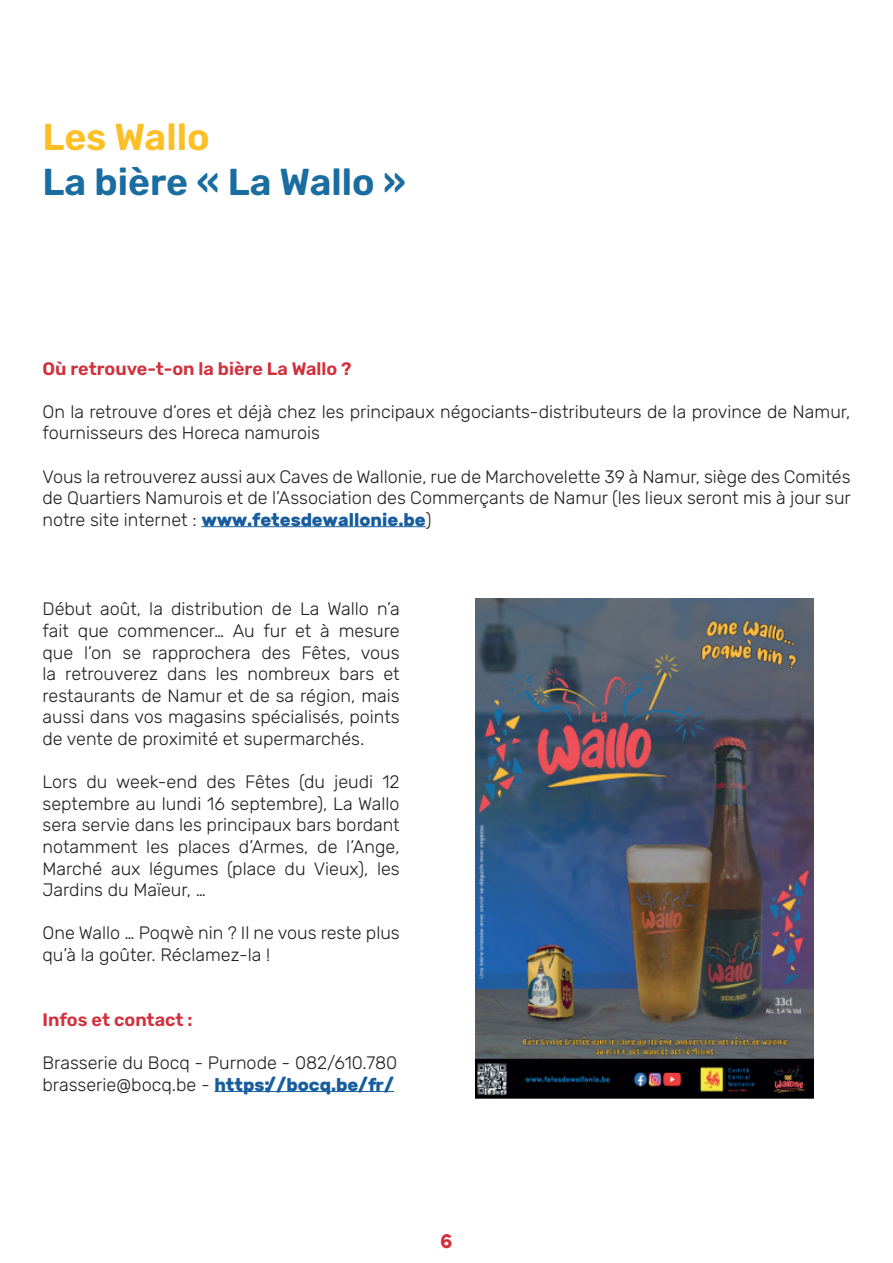
<style>
.page{position:relative;width:893px;height:1263px;background:#fff}
.page>*{position:absolute;margin:0;border:0;box-sizing:border-box;transform-origin:0 0}
.t1{font:600 37.5px "Rubik";color:#196da1}
.t2{font:600 37.5px "Rubik";color:#fcc025}
.t3{font:900 21px "Sofia Pro";color:#d1303c}
.t4{font:300 18px/21.6px "Rubik";color:#231f20}
.t5{font:600 18px "Rubik";color:#d1303c}
.s1{font-weight:700;color:#175d9e}
</style>
<div class="page">
<hr style="left:201px;top:526px;width:225px;height:1px;background:#175d9e">
<hr style="left:214px;top:1091px;width:180px;height:1px;background:#175d9e">
<img style="left:475px;top:598px;width:338px;height:501px">
<h1 class="t2" style="left:43px;top:115px;width:169px">Les Wallo</h1>
<h1 class="t1" style="left:43px;top:160px;width:365px">La bière « La Wallo »</h1>
<p class="t5" style="left:43px;top:358px;width:311px">Où retrouve-t-on la bière La Wallo ?</p>
<p class="t4" style="left:43px;top:401px;width:809px">On la retrouve d’ores et déjà chez les principaux négociants-distributeurs de la province de Namur, fournisseurs des Horeca namurois</p>
<p class="t4" style="left:43px;top:466px;width:810px;text-align:justify">Vous la retrouverez aussi aux Caves de Wallonie, rue de Marchovelette 39 à Namur, siège des Comités de Quartiers Namurois et de l’Association des Commerçants de Namur (les lieux seront mis à jour sur notre site internet : <span class="s1">www.fetesdewallonie.be</span>)</p>
<p class="t4" style="left:43px;top:599px;width:359px;text-align:justify">Début août, la distribution de La Wallo n’a fait que commencer… Au fur et à mesure que l’on se rapprochera des Fêtes, vous la retrouverez dans les nombreux bars et restaurants de Namur et de sa région, mais aussi dans vos magasins spécialisés, points de vente de proximité et supermarchés.</p>
<p class="t4" style="left:43px;top:772px;width:359px;text-align:justify">Lors du week-end des Fêtes (du jeudi 12 septembre au lundi 16 septembre), La Wallo sera servie dans les principaux bars bordant notamment les places d’Armes, de l’Ange, Marché aux légumes (place du Vieux), les Jardins du Maïeur, …</p>
<p class="t4" style="left:43px;top:923px;width:359px">One Wallo … Poqwè nin ? Il ne vous reste plus qu’à la goûter. Réclamez-la !</p>
<p class="t5" style="left:43px;top:1009px;width:152px">Infos et contact :</p>
<p class="t4" style="left:43px;top:1052px;width:356px">Brasserie du Bocq - Purnode - 082/610.780 brasserie@bocq.be - <span class="s1">https://bocq.be/fr/</span></p>
<p class="t3" style="left:440px;top:1224px;width:14px">6</p>
</div>
